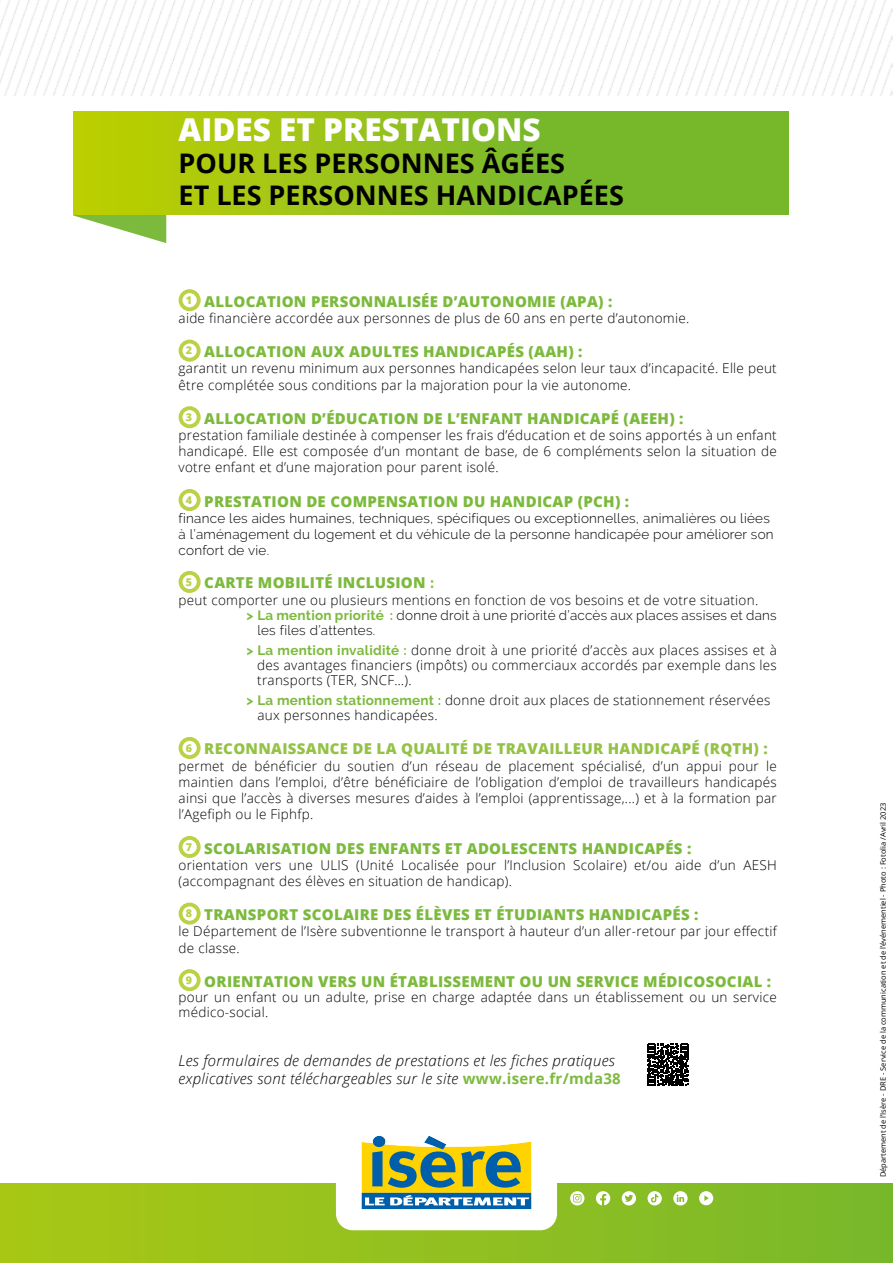
<style>
.page{position:relative;width:893px;height:1263px;background:#fff}
.page>*{position:absolute;margin:0;border:0;box-sizing:border-box;transform-origin:0 0}
.t1{font:800 31.5px "Open Sans";color:#fff}
.t2{font:700 27px/31.5px "Open Sans";color:#000}
.t3{font:800 15px "Open Sans";letter-spacing:.02em;color:#7cba3d}
.t4{font:italic 300 15px/18px "Open Sans";letter-spacing:.02em;color:#000}
.t5{font:800 15px "Open Sans";letter-spacing:.02em;color:#94c245}
.t6{font:300 13.5px/16.2px "Open Sans";letter-spacing:.02em;color:#000}
.t7{font:300 13.5px/16.2px "Raleway";letter-spacing:.02em;color:#000}
.t8{font:300 13.5px/15.3px "Raleway";letter-spacing:.02em;color:#020203}
.t9{font:7.5px "Open Sans";color:#000}
.s1{font-family:"Raleway"}
.s2{font-weight:700;color:#7cba3d}
.s3{font-family:"Raleway";font-weight:700;color:#7cba3d}
.s4{font-weight:700;font-style:normal;color:#7cba3d}
</style>
<div class="page">
<div style="left:0;top:1183px;width:893px;height:80px;background:linear-gradient(to right,#a9c815,#79b82b)"></div>
<svg style="left:570px;top:1191px;width:14px;height:14px"></svg>
<svg style="left:622px;top:1191px;width:14px;height:14px"></svg>
<svg style="left:673px;top:1191px;width:15px;height:14px"></svg>
<svg style="left:596px;top:1191px;width:14px;height:14px"></svg>
<svg style="left:647px;top:1191px;width:15px;height:14px"></svg>
<svg style="left:699px;top:1191px;width:14px;height:14px"></svg>
<img style="left:0;top:0;width:893px;height:96px">
<svg style="left:647px;top:1043px;width:42px;height:42px"></svg>
<svg style="left:336px;top:1135px;width:221px;height:95px"></svg>
<svg style="left:73px;top:112px;width:93px;height:131px"></svg>
<div style="left:74px;top:112px;width:714px;height:103px;background:linear-gradient(to right,#bbce05,#66b335)"></div>
<div style="left:179px;top:289px;width:22px;height:22px;border:4px solid #bbd146;border-radius:50%"></div>
<div style="left:179px;top:340px;width:22px;height:22px;border:4px solid #bbd146;border-radius:50%"></div>
<div style="left:179px;top:406px;width:22px;height:22px;border:4px solid #bbd146;border-radius:50%"></div>
<div style="left:179px;top:489px;width:22px;height:22px;border:4px solid #bbd146;border-radius:50%"></div>
<div style="left:179px;top:571px;width:22px;height:22px;border:4px solid #bbd146;border-radius:50%"></div>
<div style="left:179px;top:737px;width:22px;height:22px;border:4px solid #bbd146;border-radius:50%"></div>
<div style="left:179px;top:836px;width:22px;height:22px;border:4px solid #bbd146;border-radius:50%"></div>
<div style="left:179px;top:902px;width:22px;height:22px;border:4px solid #bbd146;border-radius:50%"></div>
<div style="left:179px;top:969px;width:22px;height:22px;border:4px solid #bbd146;border-radius:50%"></div>
<h1 class="t1" style="left:179px;top:106px;width:364px">AIDES ET PRESTATIONS</h1>
<h2 class="t2" style="left:179px;top:147px;width:447px">POUR LES PERSONNES ÂGÉES<br>ET LES PERSONNES HANDICAPÉES</h2>
<p class="t3" style="left:186px;top:290px;width:428px"><sup>1</sup> ALLOCATION PERSONNALISÉE D’AUTONOMIE (APA) :</p>
<p class="t6" style="left:179px;top:310px;width:512px">aide financière accordée aux personnes de plus de 60 ans en perte d’autonomie.</p>
<p class="t3" style="left:186px;top:340px;width:398px"><sup>2</sup> ALLOCATION AUX ADULTES HANDICAPÉS (AAH) :</p>
<p class="t6" style="left:179px;top:360px;width:600px">garantit un revenu minimum aux personnes handicapées selon leur taux d’incapacité. Elle peut être complétée sous conditions par la majoration pour la vie autonome.</p>
<p class="t3" style="left:186px;top:407px;width:499px"><sup>3</sup> ALLOCATION D’ÉDUCATION DE L’ENFANT HANDICAPÉ (AEEH) :</p>
<p class="t6" style="left:179px;top:427px;width:600px;text-align:justify">prestation familiale destinée à compenser les frais d’éducation et de soins apportés à un enfant handicapé. Elle est composée d’un montant de base, de 6 compléments selon la situation de votre enfant et d’une majoration pour parent isolé.</p>
<p class="t3" style="left:186px;top:490px;width:445px"><sup>4</sup> PRESTATION DE COMPENSATION DU HANDICAP (PCH) :</p>
<p class="t7" style="left:179px;top:510px;width:597px">finance les aides humaines, techniques, spécifiques ou exceptionnelles, animalières ou liées à l’aménagement du logement et du véhicule de la personne handicapée pour améliorer son confort de vie.</p>
<p class="t3" style="left:186px;top:572px;width:250px"><sup>5</sup> CARTE MOBILITÉ INCLUSION <span class="s1">:</span></p>
<p class="t6" style="left:179px;top:591px;width:581px">peut comporter une ou plusieurs mentions en fonction de vos besoins et de votre situation.</p>
<p class="t8" style="left:257px;top:607px;width:521px;text-indent:-11px"><span class="s2">&gt; La mention priorité :</span> donne droit à une priorité d’accès aux places assises et dans les files d’attentes.</p>
<p class="t6" style="left:257px;top:642px;width:521px;line-height:15.3px;text-align:justify;text-indent:-11px"><span class="s3">&gt; La mention invalidité :</span> donne droit à une priorité d’accès aux places assises et à des avantages financiers (impôts) ou commerciaux accordés par exemple dans les transports (TER, SNCF…).</p>
<p class="t6" style="left:257px;top:692px;width:514px;line-height:15.3px;text-indent:-11px"><span class="s3">&gt; La mention stationnement :</span> donne droit aux places de stationnement réservées aux personnes handicapées.</p>
<p class="t5" style="left:186px;top:738px;width:584px"><sup>6</sup> RECONNAISSANCE DE LA QUALITÉ DE TRAVAILLEUR HANDICAPÉ (RQTH) :</p>
<p class="t6" style="left:179px;top:757px;width:600px;text-align:justify">permet de bénéficier du soutien d’un réseau de placement spécialisé, d’un appui pour le maintien dans l’emploi, d’être bénéficiaire de l’obligation d’emploi de travailleurs handicapés ainsi que l’accès à diverses mesures d’aides à l’emploi (apprentissage,...) et à la formation par l’Agefiph ou le Fiphfp.</p>
<p class="t3" style="left:186px;top:837px;width:507px"><sup>7</sup> SCOLARISATION DES ENFANTS ET ADOLESCENTS HANDICAPÉS :</p>
<p class="t6" style="left:179px;top:856px;width:600px">orientation vers une ULIS (Unité Localisée pour l’Inclusion Scolaire) et/ou aide d’un AESH (accompagnant des élèves en situation de handicap).</p>
<p class="t3" style="left:186px;top:903px;width:514px"><sup>8</sup> TRANSPORT SCOLAIRE DES ÉLÈVES ET ÉTUDIANTS HANDICAPÉS :</p>
<p class="t6" style="left:179px;top:923px;width:600px">le Département de l’Isère subventionne le transport à hauteur d’un aller-retour par jour effectif de classe.</p>
<p class="t3" style="left:186px;top:970px;width:587px"><sup>9</sup> ORIENTATION VERS UN ÉTABLISSEMENT OU UN SERVICE MÉDICOSOCIAL :</p>
<p class="t6" style="left:179px;top:989px;width:600px;line-height:15.3px">pour un enfant ou un adulte, prise en charge adaptée dans un établissement ou un service médico-social.</p>
<p class="t4" style="left:179px;top:1051px;width:444px">Les formulaires de demandes de prestations et les fiches pratiques explicatives sont téléchargeables sur le site <span class="s4">www.isere.fr/mda38</span></p>
<p class="t9" style="left:878px;top:1177px;width:376px;rotate:-90deg">Département de l’Isère - DRE - Service de la communication et de l’événementiel - Photo : Fotolia /Avril 2023</p>
</div>
